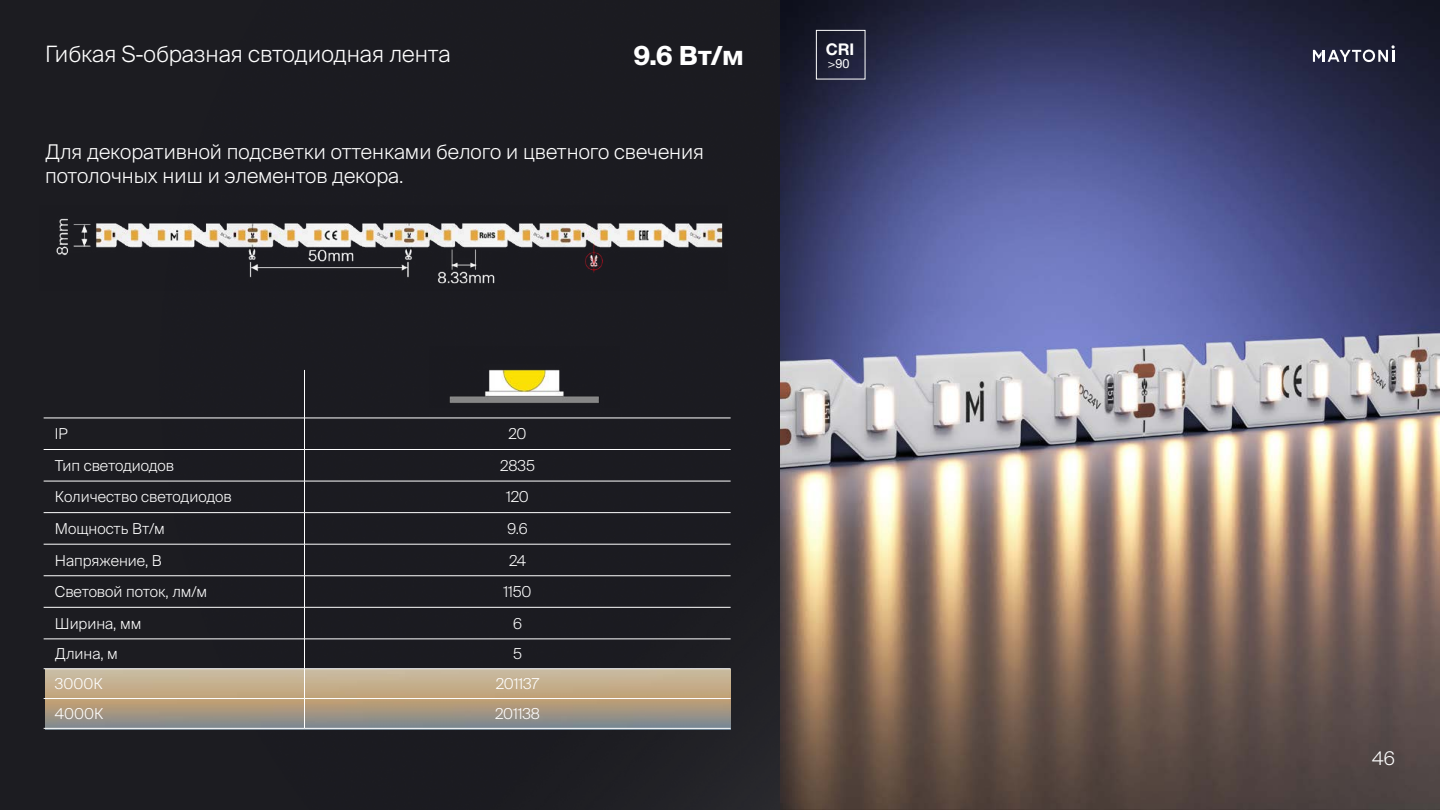
<style>
.page{position:relative;width:1440px;height:810px;background:#fff}
.page>*{position:absolute;margin:0;border:0;box-sizing:border-box;transform-origin:0 0}
.t1{font:700 26.25px "Suisse Intl";color:#fff}
.t2{font:300 22.5px "Suisse Intl";color:#fff}
.t3{font:300 20.25px/24.3px "Suisse Intl";color:#fff}
.t4{font:300 18.75px "Suisse Intl";color:#fff}
.t5{font:700 16.2px "Helvetica Neue Cyr";color:#fff}
.t6{font:300 15px "Suisse Intl";color:#fff}
.t7{font:12.67px "Helvetica Neue Cyr";color:#fff}
</style>
<div class="page">
<div style="left:0;top:0;width:781px;height:810px;background:#1b1b21"></div>
<img style="left:781px;top:0;width:659px;height:810px">
<svg style="left:1313px;top:45px;width:82px;height:17px"></svg>
<img style="left:45px;top:670px;width:685px;height:58px">
<hr style="left:304px;top:449px;width:427px;height:1px;background:#fff">
<hr style="left:304px;top:481px;width:427px;height:1px;background:#fff">
<hr style="left:304px;top:513px;width:427px;height:1px;background:#fff">
<hr style="left:304px;top:544px;width:427px;height:1px;background:#fff">
<hr style="left:304px;top:576px;width:427px;height:1px;background:#fff">
<hr style="left:304px;top:607px;width:427px;height:1px;background:#fff">
<hr style="left:304px;top:639px;width:427px;height:1px;background:#fff">
<hr style="left:304px;top:669px;width:427px;height:1px;background:#fff">
<hr style="left:304px;top:418px;width:1px;height:31px;background:#fff">
<hr style="left:304px;top:450px;width:1px;height:31px;background:#fff">
<hr style="left:304px;top:481px;width:1px;height:32px;background:#fff">
<hr style="left:304px;top:513px;width:1px;height:31px;background:#fff">
<hr style="left:304px;top:544px;width:1px;height:32px;background:#fff">
<hr style="left:304px;top:576px;width:1px;height:31px;background:#fff">
<hr style="left:304px;top:607px;width:1px;height:32px;background:#fff">
<hr style="left:304px;top:639px;width:1px;height:30px;background:#fff">
<svg style="left:304px;top:670px;width:1px;height:58px"></svg>
<hr style="left:44px;top:449px;width:261px;height:1px;background:#fff">
<hr style="left:44px;top:481px;width:261px;height:1px;background:#fff">
<hr style="left:44px;top:513px;width:261px;height:1px;background:#fff">
<hr style="left:44px;top:544px;width:261px;height:1px;background:#fff">
<hr style="left:44px;top:576px;width:261px;height:1px;background:#fff">
<hr style="left:44px;top:607px;width:261px;height:1px;background:#fff">
<hr style="left:44px;top:639px;width:261px;height:1px;background:#fff">
<hr style="left:44px;top:669px;width:261px;height:1px;background:#fff">
<hr style="left:44px;top:418px;width:261px;height:1px;background:#fff">
<hr style="left:304px;top:418px;width:427px;height:1px;background:#fff">
<hr style="left:304px;top:370px;width:1px;height:48px;background:#fff">
<hr style="left:44px;top:698px;width:261px;height:1px;background:#fff">
<hr style="left:304px;top:698px;width:427px;height:1px;background:#fff">
<hr style="left:44px;top:728px;width:261px;height:1px;background:#fff">
<hr style="left:304px;top:728px;width:427px;height:1px;background:#fff">
<img style="left:429px;top:346px;width:190px;height:61px">
<img style="left:39px;top:206px;width:688px;height:84px">
<div style="left:816px;top:30px;width:49px;height:49px;border:1px solid #fff"></div>
<h2 class="t2" style="left:45px;top:41px;width:407px">Гибкая S-образная свтодиодная лента</h2>
<h1 class="t1" style="left:633px;top:40px;width:112px">9.6 Вт/м</h1>
<h3 class="t3" style="left:45px;top:140px;width:661px">Для декоративной подсветки оттенками белого и цветного свечения потолочных ниш и элементов декора.</h3>
<p class="t5" style="left:826px;top:40px;width:30px">CRI</p>
<p class="t7" style="left:828px;top:57px;width:23px">&gt;90</p>
<p class="t6" style="left:55px;top:425px;width:14px">IP</p>
<p class="t6" style="left:509px;top:425px;width:20px">20</p>
<p class="t6" style="left:55px;top:457px;width:121px">Тип светодиодов</p>
<p class="t6" style="left:500px;top:457px;width:36px">2835</p>
<p class="t6" style="left:55px;top:489px;width:178px">Количество светодиодов</p>
<p class="t6" style="left:506px;top:489px;width:24px">120</p>
<p class="t6" style="left:55px;top:520px;width:112px">Мощность Вт/м</p>
<p class="t6" style="left:507px;top:520px;width:22px">9.6</p>
<p class="t6" style="left:55px;top:552px;width:109px">Напряжение, В</p>
<p class="t6" style="left:509px;top:552px;width:19px">24</p>
<p class="t6" style="left:55px;top:583px;width:154px">Световой поток, лм/м</p>
<p class="t6" style="left:504px;top:583px;width:29px">1150</p>
<p class="t6" style="left:55px;top:615px;width:88px">Ширина, мм</p>
<p class="t6" style="left:513px;top:615px;width:10px">6</p>
<p class="t6" style="left:55px;top:645px;width:65px">Длина, м</p>
<p class="t6" style="left:513px;top:645px;width:10px">5</p>
<p class="t6" style="left:55px;top:675px;width:49px">3000К</p>
<p class="t6" style="left:496px;top:675px;width:45px">201137</p>
<p class="t6" style="left:55px;top:705px;width:50px">4000К</p>
<p class="t6" style="left:495px;top:705px;width:46px">201138</p>
<p class="t4" style="left:1372px;top:748px;width:24px">46</p>
</div>
